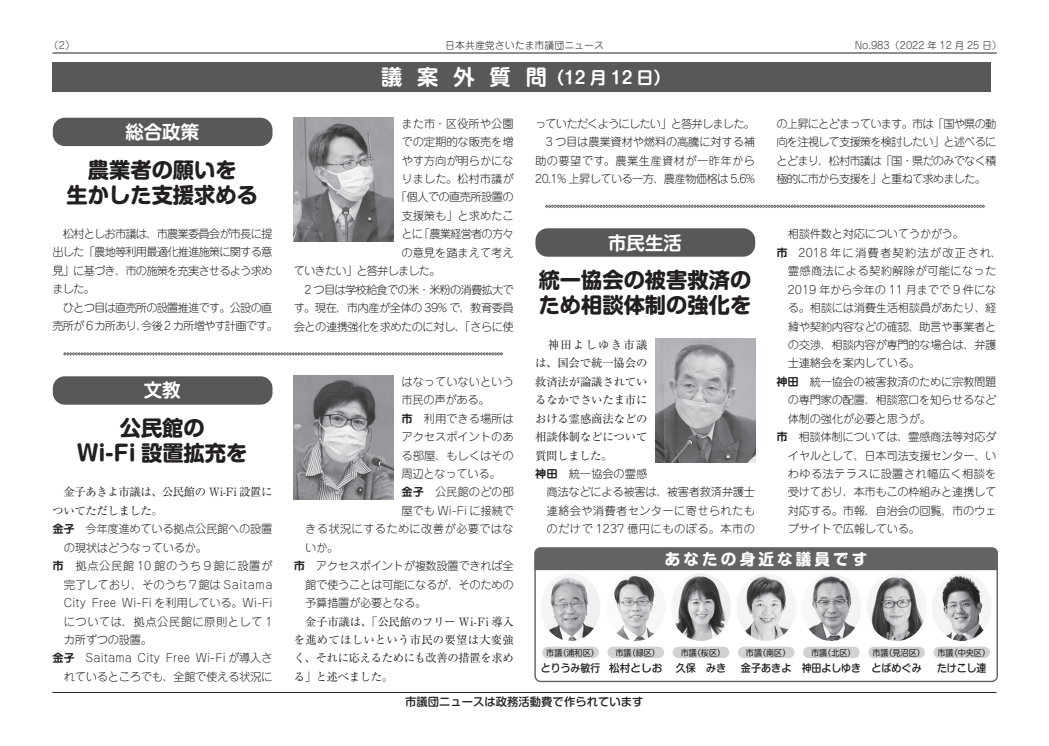
<style>
.page{position:relative;width:1049px;height:746px;background:#fff}
.page>*{position:absolute;margin:0;border:0;box-sizing:border-box;transform-origin:0 0}
.t1{font:700 21.3px/25.5px "Shin M Go Pro";color:#231f20;text-align:center}
.t2{font:700 21.3px "Shin M Go Pro De";letter-spacing:.7em;color:#fff}
.t3{font:700 18.4px "Shin M Go Pro De";color:#fff}
.t4{font:700 17px "Shin M Go Pro De";color:#fff}
.t5{font:700 15.6px "Shin M Go Pro";letter-spacing:.2em;color:#fff}
.t6{font:300 11.3px/18.4px "Jun 101 Pro";letter-spacing:-.03em;color:#231f20;text-align:justify}
.t7{font:300 11.3px/18.4px "Jun 101 Pro";letter-spacing:-.01em;color:#231f20;text-align:right}
.t8{font:11.3px/18.4px "Ryumin Pro";letter-spacing:-.01em;color:#231f20;text-align:justify}
.t9{font:300 11.3px/18.4px "Jun 101 Pro";letter-spacing:-.08em;color:#231f20}
.t10{font:300 11.3px/18.4px "Jun 101 Pro";letter-spacing:.025em;color:#231f20}
.t11{font:300 11.3px "Jun 101 Pro";letter-spacing:-.055em;color:#231f20}
.t12{font:11.3px/18.4px "Ryumin Pro";letter-spacing:-.03em;color:#231f20}
.t13{font:300 11.3px "Jun 101 Pro";letter-spacing:-.075em;color:#231f20}
.t14{font:500 11.3px "Shin M Go Pro";color:#231f20}
.t15{font:300 11.3px "Jun 101 Pro";letter-spacing:.1em;color:#231f20}
.t16{font:300 11.3px "Jun 101 Pro";letter-spacing:.05em;color:#231f20}
.t17{font:300 11.3px "Jun 101 Pro";letter-spacing:.04em;color:#231f20}
.t18{font:500 10.6px "Shin M Go Pro";color:#231f20;scale:.93 1}
.t19{font:500 10.6px "Shin M Go Pro";color:#231f20;scale:.95 1}
.t20{font:500 10.6px "Shin M Go Pro";color:#231f20}
.t21{font:300 9.9px "Jun 101 Pro";color:#231f20}
.t22{font:8.5px "Shin M Go Pro";color:#231f20;scale:.95 1}
.s1{font-family:"Jun 501 Pro";font-weight:700}
</style>
<div class="page">
<hr style="left:52px;top:53px;width:945px;height:1px;background:#231f20">
<hr style="left:52px;top:692px;width:944px;height:1px;background:#231f20">
<div style="left:803px;top:646px;width:57px;height:12px;background:#d1d2d4;border-radius:6px"></div>
<img style="left:808px;top:576px;width:53px;height:65px">
<div style="left:738px;top:646px;width:56px;height:12px;background:#d1d2d4;border-radius:6px"></div>
<img style="left:737px;top:574px;width:59px;height:67px">
<div style="left:933px;top:646px;width:57px;height:12px;background:#d1d2d4;border-radius:6px"></div>
<img style="left:932px;top:573px;width:59px;height:68px">
<div style="left:542px;top:646px;width:57px;height:12px;background:#d1d2d4;border-radius:6px"></div>
<img style="left:542px;top:573px;width:58px;height:68px">
<div style="left:607px;top:646px;width:57px;height:12px;background:#d1d2d4;border-radius:6px"></div>
<img style="left:614px;top:576px;width:41px;height:65px">
<div style="left:673px;top:646px;width:56px;height:12px;background:#d1d2d4;border-radius:6px"></div>
<img style="left:672px;top:573px;width:59px;height:68px">
<div style="left:868px;top:646px;width:57px;height:12px;background:#d1d2d4;border-radius:6px"></div>
<img style="left:867px;top:575px;width:57px;height:66px">
<div style="left:536px;top:549px;width:460px;height:21px;background:#636366"></div>
<div style="left:534px;top:547px;width:464px;height:135px;border:1px solid #636366;border-radius:6px"></div>
<img style="left:294px;top:118px;width:99px;height:123px">
<div style="left:52px;top:62px;width:939px;height:30px;background:#57585a"></div>
<div style="left:53px;top:118px;width:219px;height:28px;background:#57585a;border-radius:12px"></div>
<div style="left:53px;top:376px;width:219px;height:28px;background:#57585a;border-radius:12px"></div>
<img style="left:294px;top:376px;width:99px;height:123px">
<svg style="left:63px;top:352px;width:440px;height:3px"></svg>
<svg style="left:545px;top:205px;width:440px;height:3px"></svg>
<div style="left:535px;top:228px;width:220px;height:29px;background:#57585a;border-radius:12px"></div>
<img style="left:656px;top:339px;width:99px;height:123px">
<p class="t21" style="left:49px;top:38px;width:28px">（2）</p>
<h2 class="t3" style="left:125px;top:117px;width:75px">総合政策</h2>
<h1 class="t1" style="left:67px;top:154px;width:193px">農業者の願いを<br>生かした支援求める</h1>
<p class="t9" style="left:52px;top:223px;width:227px">　松村としお市議は、市農業委員会が市長に提出した「農地等利用最適化推進施策に関する意見」に基づき、市の施策を充実させるよう求めました。<br>　ひとつ目は直売所の設置推進です。公設の直売所が 6 カ所あり今後 2 カ所増やす計画です。</p>
<p class="t6" style="left:136px;top:315px;width:13px">、</p>
<h2 class="t3" style="left:144px;top:375px;width:38px">文教</h2>
<h1 class="t1" style="left:77px;top:412px;width:172px">公民館の<br>Wi-Fi 設置拡充を</h1>
<p class="t12" style="left:52px;top:482px;width:222px">　金子あきよ市議は、公民館の Wi-Fi 設置についてただしました。</p>
<p class="t6" style="left:52px;top:518px;width:222px"><span class="s1">金子</span>　今年度進めている拠点公民館への設置</p>
<p class="t6" style="left:64px;top:537px;width:145px">の現状はどうなっているか。</p>
<p class="t16" style="left:52px;top:557px;width:222px"><span class="s1">市</span>　拠点公民館 10 館のうち９館に設置が</p>
<p class="t7" style="left:64px;top:573px;width:210px">完了しており、そのうち７館は Saitama</p>
<p class="t6" style="left:122px;top:592px;width:152px">Wi-Fi を利用している。Wi-Fi</p>
<p class="t6" style="left:64px;top:592px;width:24px">City</p>
<p class="t17" style="left:64px;top:612px;width:210px">については、拠点公民館に原則として 1</p>
<p class="t6" style="left:64px;top:629px;width:90px">カ所ずつの設置。</p>
<p class="t6" style="left:196px;top:647px;width:78px">Wi-Fi が導入さ</p>
<p class="t6" style="left:92px;top:592px;width:26px">Free</p>
<p class="t6" style="left:64px;top:647px;width:210px;text-indent:-11px"><span class="s1">金子</span>　Saitama<br>れているところでも、全館で使える状況に</p>
<p class="t6" style="left:138px;top:647px;width:24px">City</p>
<p class="t6" style="left:166px;top:647px;width:26px">Free</p>
<p class="t21" style="left:445px;top:38px;width:160px">日本共産党さいたま市議団ニュース</p>
<h1 class="t2" style="left:381px;top:60px;width:167px">議案外質問</h1>
<h3 class="t4" style="left:547px;top:63px;width:125px">（12 月 12 日(</h3>
<p class="t21" style="left:855px;top:38px;width:149px">No.983（2022 年 12 月 25 日(</p>
<p class="t7" style="left:396px;top:113px;width:120px">また市・区役所や公園での定期的な販売を増やす方向が明らかになりました。松村市議が「個人での直売所設置の支援策も」と求めたこ「農業経営者の方々</p>
<p class="t6" style="left:401px;top:223px;width:23px">とに</p>
<p class="t7" style="left:401px;top:242px;width:114px">の意見を踏まえて考え</p>
<p class="t9" style="left:294px;top:260px;width:149px">ていきたい」と答弁しました。</p>
<p class="t13" style="left:294px;top:280px;width:222px">　2 つ目は学校給食での米・米粉の消費拡大で</p>
<p class="t11" style="left:294px;top:299px;width:222px">す。現在、市内産が全体の 39% で、教育委員</p>
<p class="t11" style="left:294px;top:317px;width:221px">会との連携強化を求めたのに対し、「さらに使</p>
<p class="t7" style="left:401px;top:371px;width:114px">はなっていないという</p>
<p class="t6" style="left:401px;top:389px;width:90px">市民の声がある。</p>
<p class="t7" style="left:401px;top:408px;width:114px"><span class="s1">市</span>　利用できる場所は</p>
<p class="t7" style="left:401px;top:426px;width:114px">アクセスポイントのあ</p>
<p class="t7" style="left:401px;top:444px;width:114px">る部屋、もしくはその</p>
<p class="t6" style="left:401px;top:463px;width:101px">周辺となっている。</p>
<p class="t7" style="left:401px;top:481px;width:114px"><span class="s1">金子</span>　公民館のどの部</p>
<p class="t6" style="left:401px;top:500px;width:114px">屋でも Wi-Fi に接続で</p>
<p class="t10" style="left:305px;top:518px;width:210px">きる状況にするために改善が必要ではな</p>
<p class="t6" style="left:305px;top:537px;width:35px">いか。</p>
<p class="t6" style="left:294px;top:555px;width:222px"><span class="s1">市</span>　アクセスポイントが複数設置できれば全</p>
<p class="t6" style="left:305px;top:573px;width:210px">館で使うことは可能になるが、そのための</p>
<p class="t6" style="left:305px;top:592px;width:123px">予算措置が必要となる。</p>
<p class="t8" style="left:294px;top:611px;width:222px;text-indent:11px">金子市議は、「公民館のフリー Wi-Fi 導入を進めてほしいという市民の要望は大変強く、それに応えるためにも改善の措置を求める」と述べました。</p>
<p class="t6" style="left:535px;top:113px;width:222px">っていただくようにしたい」と答弁しました。　3 つ目は農業資材や燃料の高騰に対する補助の要望です。農業生産資材が一昨年から20.1% 上昇している一方、農産物価格は 5.6%</p>
<p class="t6" style="left:776px;top:113px;width:221px">の上昇にとどまっています。市は「国や県の動向を注視して支援策を検討したい」と述べるにとどまり、松村市議は「国・県だのみでなく積極的に市から支援を」と重ねて求めました。</p>
<h2 class="t3" style="left:608px;top:227px;width:75px">市民生活</h2>
<h1 class="t1" style="left:539px;top:264px;width:214px;text-align:left">統一協会の被害救済のため相談体制の強化を</h1>
<p class="t8" style="left:535px;top:335px;width:114px;text-indent:13px">神田よしゆき市議は、国会で統一協会の救済法が論議されているなかでさいたま市における霊感商法などの相談体制などについて質問しました。</p>
<p class="t10" style="left:546px;top:463px;width:210px;text-indent:-11px"><span class="s1">神田</span>　統一協会の霊感<br>商法などによる被害は、被害者救済弁護士連絡会や消費者センターに寄せられたものだけで 1237 億円にものぼる。本市の</p>
<p class="t6" style="left:788px;top:223px;width:178px">相談件数と対応についてうかがう。</p>
<p class="t15" style="left:776px;top:243px;width:227px"><span class="s1">市</span>　2018 年に消費者契約法が改正され、</p>
<p class="t10" style="left:788px;top:260px;width:210px">霊感商法による契約解除が可能になった</p>
<p class="t6" style="left:788px;top:279px;width:210px">2019 年から今年の 11 月までで 9 件にな</p>
<p class="t6" style="left:788px;top:297px;width:210px">る。相談には消費生活相談員があたり、経</p>
<p class="t6" style="left:788px;top:316px;width:210px">緯や契約内容などの確認、助言や事業者と</p>
<p class="t6" style="left:788px;top:334px;width:210px">の交渉、相談内容が専門的な場合は、弁護</p>
<p class="t6" style="left:788px;top:352px;width:134px">士連絡会を案内している。</p>
<p class="t6" style="left:776px;top:371px;width:222px"><span class="s1">神田</span>　統一協会の被害救済のために宗教問題</p>
<p class="t6" style="left:788px;top:389px;width:210px">の専門家の配置、相談窓口を知らせるなど</p>
<p class="t6" style="left:788px;top:408px;width:145px">体制の強化が必要と思うが。</p>
<p class="t6" style="left:776px;top:426px;width:222px"><span class="s1">市</span>　相談体制については、霊感商法等対応ダ</p>
<p class="t6" style="left:788px;top:444px;width:210px">イヤルとして、日本司法支援センター、い</p>
<p class="t10" style="left:788px;top:463px;width:210px">わゆる法テラスに設置され幅広く相談を</p>
<p class="t6" style="left:788px;top:481px;width:210px">受けており、本市もこの枠組みと連携して</p>
<p class="t6" style="left:788px;top:500px;width:210px">対応する。市報、自治会の回覧、市のウェ</p>
<p class="t6" style="left:788px;top:518px;width:134px">ブサイトで広報している。</p>
<h3 class="t5" style="left:665px;top:546px;width:204px">あなたの身近な議員です</h3>
<p class="t22" style="left:558px;top:645px;width:44px">（浦和区(</p>
<p class="t22" style="left:546px;top:645px;width:19px">市議</p>
<p class="t22" style="left:628px;top:645px;width:36px">（緑区(</p>
<p class="t22" style="left:615px;top:645px;width:19px">市議</p>
<p class="t22" style="left:693px;top:645px;width:36px">（桜区(</p>
<p class="t22" style="left:681px;top:645px;width:19px">市議</p>
<p class="t22" style="left:758px;top:645px;width:36px">（南区(</p>
<p class="t22" style="left:746px;top:645px;width:19px">市議</p>
<p class="t22" style="left:823px;top:645px;width:36px">（北区(</p>
<p class="t22" style="left:811px;top:645px;width:19px">市議</p>
<p class="t22" style="left:884px;top:645px;width:44px">（見沼区(</p>
<p class="t22" style="left:872px;top:645px;width:19px">市議</p>
<p class="t22" style="left:950px;top:645px;width:44px">（中央区(</p>
<p class="t22" style="left:937px;top:645px;width:19px">市議</p>
<p class="t18" style="left:541px;top:659px;width:65px">とりうみ敏行</p>
<p class="t20" style="left:609px;top:659px;width:55px">松村としお</p>
<p class="t19" style="left:676px;top:659px;width:55px">久保　みき</p>
<p class="t19" style="left:741px;top:659px;width:55px">金子あきよ</p>
<p class="t18" style="left:802px;top:659px;width:65px">神田よしゆき</p>
<p class="t19" style="left:871px;top:659px;width:55px">とばめぐみ</p>
<p class="t18" style="left:937px;top:659px;width:55px">たけこし連</p>
<p class="t14" style="left:405px;top:692px;width:240px">市議団ニュースは政務活動費で作られています</p>
</div>
